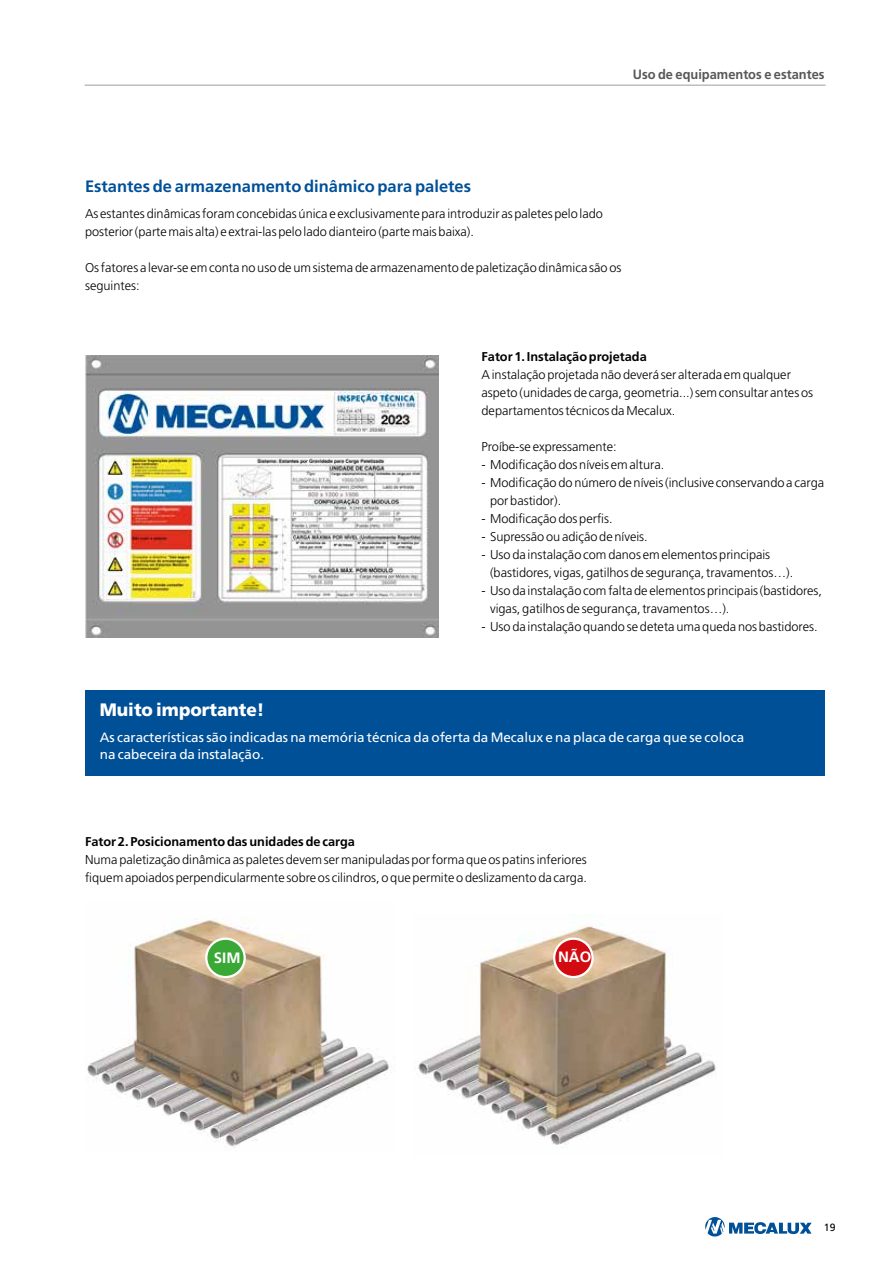
<style>
.page{position:relative;width:893px;height:1263px;background:#fff}
.page>*{position:absolute;margin:0;border:0;box-sizing:border-box;transform-origin:0 0}
.t1{font:900 18px "Frutiger LT Std";color:#fff;scale:.95 1}
.t2{font:700 16.5px "Frutiger LT Std";color:#005098}
.t3{font:700 15px "Frutiger LT Std";color:#fff}
.t4{font:13.5px/17.2px "Frutiger LT Std";color:#fff}
.t5{font:700 13.5px "Frutiger LT Std";color:#575756;scale:.95 1}
.t6{font:300 12.75px/18px "Frutiger LT Std";color:#000}
.t7{font:700 12.75px "Frutiger LT Std";color:#000}
.t8{font:10.5px "Frutiger LT Std";color:#000}
</style>
<div class="page">
<hr style="left:85px;top:85px;width:741px;height:1px;background:#9d9d9c">
<svg style="left:705px;top:1217px;width:107px;height:19px"></svg>
<img style="left:87px;top:918px;width:302px;height:230px">
<img style="left:418px;top:925px;width:298px;height:223px">
<img style="left:85px;top:356px;width:353px;height:281px">
<div style="left:85px;top:691px;width:740px;height:85px;background:#005098"></div>
<div style="left:554px;top:939px;width:38px;height:38px;background:#d20a11;border-radius:50%"></div>
<div style="left:553px;top:937px;width:41px;height:41px;border:2px solid #fff;border-radius:50%"></div>
<div style="left:206px;top:939px;width:39px;height:38px;background:#3aa835;border-radius:50%"></div>
<div style="left:205px;top:937px;width:41px;height:41px;border:2px solid #fff;border-radius:50%"></div>
<p class="t5" style="left:633px;top:66px;width:203px">Uso de equipamentos e estantes</p>
<p class="t2" style="left:85px;top:176px;width:388px">Estantes de armazenamento dinâmico para paletes</p>
<p class="t6" style="left:85px;top:205px;width:519px">As estantes dinâmicas foram concebidas única e exclusivamente para introduzir as paletes pelo lado posterior (parte mais alta) e extrai-las pelo lado dianteiro (parte mais baixa).</p>
<p class="t6" style="left:85px;top:259px;width:538px">Os fatores a levar-se em conta no uso de um sistema de armazenamento de paletização dinâmica são os seguintes:</p>
<p class="t7" style="left:482px;top:349px;width:167px">Fator 1. Instalação projetada</p>
<p class="t6" style="left:482px;top:366px;width:333px">A instalação projetada não deverá ser alterada em qualquer aspeto (unidades de carga, geometria...) sem consultar antes os departamentos técnicos da Mecalux.</p>
<p class="t6" style="left:482px;top:438px;width:137px">Proíbe-se expressamente:</p>
<p class="t6" style="left:482px;top:456px;width:184px">- Modificação dos níveis em altura.</p>
<p class="t6" style="left:490px;top:474px;width:336px;text-indent:-9px">- Modificação do número de níveis (inclusive conservando a carga por bastidor).</p>
<p class="t6" style="left:482px;top:510px;width:133px">- Modificação dos perfis.</p>
<p class="t6" style="left:482px;top:528px;width:168px">- Supressão ou adição de níveis.</p>
<p class="t6" style="left:490px;top:546px;width:305px;text-indent:-9px">- Uso da instalação com danos em elementos principais (bastidores, vigas, gatilhos de segurança, travamentos…).</p>
<p class="t6" style="left:490px;top:582px;width:334px;text-indent:-9px">- Uso da instalação com falta de elementos principais (bastidores, vigas, gatilhos de segurança, travamentos…).</p>
<p class="t6" style="left:482px;top:618px;width:337px">- Uso da instalação quando se deteta uma queda nos bastidores.</p>
<h1 class="t1" style="left:100px;top:699px;width:175px">Muito importante!</h1>
<p class="t4" style="left:100px;top:729px;width:646px">As características são indicadas na memória técnica da oferta da Mecalux e na placa de carga que se coloca na cabeceira da instalação.</p>
<p class="t7" style="left:85px;top:834px;width:271px">Fator 2. Posicionamento das unidades de carga</p>
<p class="t6" style="left:85px;top:851px;width:503px">Numa paletização dinâmica as paletes devem ser manipuladas por forma que os patins inferiores fiquem apoiados perpendicularmente sobre os cilindros, o que permite o deslizamento da carga.</p>
<p class="t3" style="left:214px;top:949px;width:28px">SIM</p>
<p class="t3" style="left:558px;top:948px;width:35px">NÃO</p>
<p class="t8" style="left:824px;top:1221px;width:13px">19</p>
</div>
